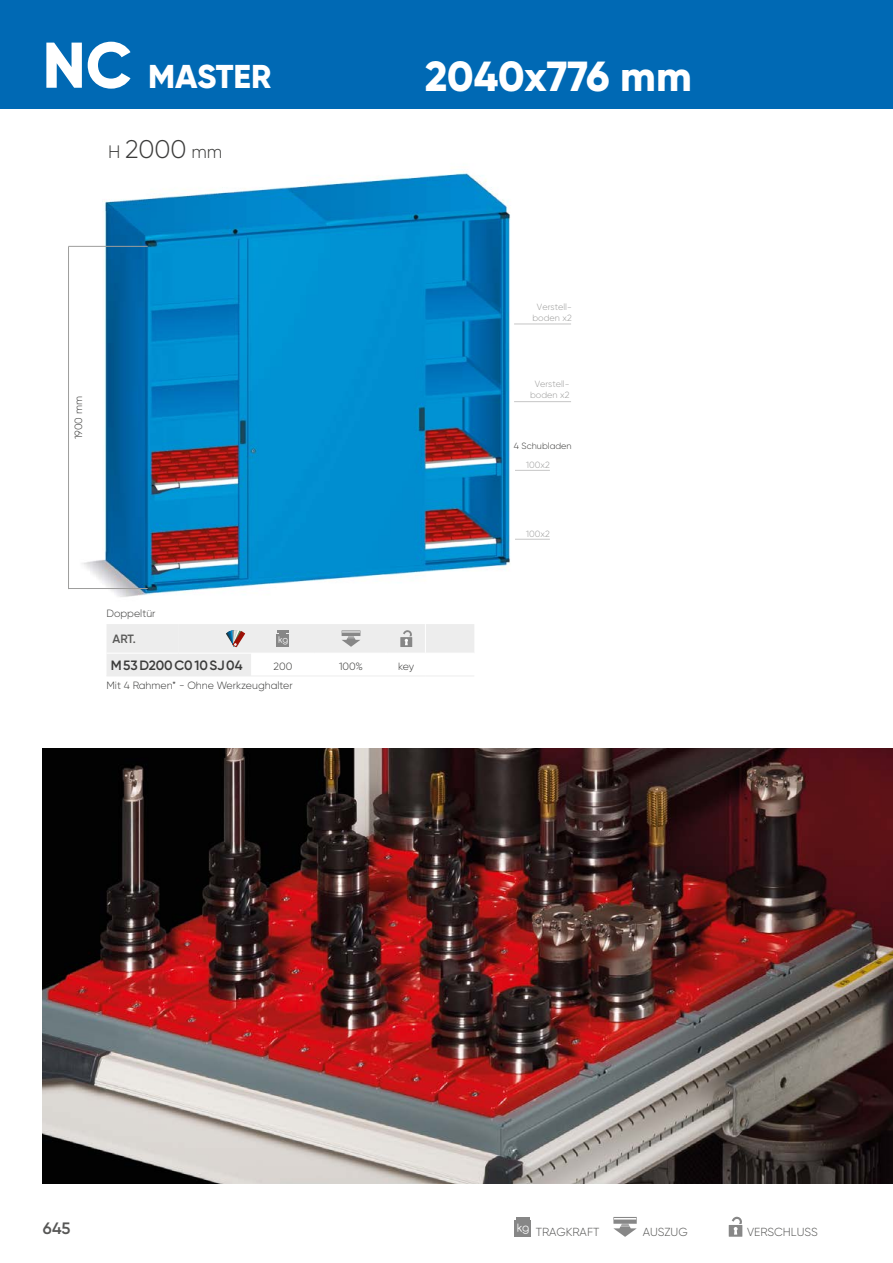
<style>
.page{position:relative;width:893px;height:1263px;background:#fff}
.page>*{position:absolute;margin:0;border:0;box-sizing:border-box;transform-origin:0 0}
.t1{font:800 42px "Gilroy";color:#fff}
.t2{font:800 33px "Gilroy";color:#fff}
.t3{font:300 25.5px "Gilroy";color:#3c3c3b}
.t4{font:600 16.5px "Gilroy";color:#575756}
.t5{font:600 13.5px "Gilroy";letter-spacing:-.005em;color:#3c3c3b}
.t6{font:600 12px "Gilroy";color:#575756}
.t7{font:300 11.7px "Gilroy";color:#575756}
.t8{font:10.8px "Rounded Elegance";color:#fff}
.t9{font:300 10.5px "Gilroy";color:#3c3c3b}
.t10{font:300 9px/10.5px "Gilroy";color:#9d9d9c;text-align:center}
.t11{font:300 9px "Gilroy";color:#3c3c3b}
.t12{font:8.7px "Rounded Elegance";color:#fff}
.s1{font-size:64.5px}
.s2{font-size:18px}
</style>
<div class="page">
<svg style="left:729px;top:1216px;width:13px;height:21px"></svg>
<div style="left:515px;top:1221px;width:16px;height:16px;background:#878787"></div>
<hr style="left:516px;top:1217px;width:14px;height:3px;background:#878787">
<svg style="left:613px;top:1217px;width:24px;height:20px"></svg>
<div style="left:0;top:0;width:893px;height:108px;background:#0069b4"></div>
<img style="left:80px;top:171px;width:484px;height:426px">
<hr style="left:251px;top:676px;width:64px;height:1px;background:#ededed">
<hr style="left:315px;top:676px;width:72px;height:1px;background:#ededed">
<hr style="left:387px;top:676px;width:38px;height:1px;background:#ededed">
<hr style="left:425px;top:676px;width:49px;height:1px;background:#ededed">
<hr style="left:106px;top:676px;width:73px;height:1px;background:#ededed">
<hr style="left:179px;top:676px;width:72px;height:1px;background:#ededed">
<svg style="left:106px;top:624px;width:368px;height:52px"></svg>
<hr style="left:515px;top:470px;width:35px;height:1px;background:#c6c6c6">
<hr style="left:515px;top:539px;width:35px;height:1px;background:#c6c6c6">
<hr style="left:68px;top:246px;width:80px;height:1px;background:#9d9d9c">
<hr style="left:69px;top:588px;width:79px;height:1px;background:#9d9d9c">
<hr style="left:68px;top:247px;width:1px;height:342px;background:#9d9d9c">
<img style="left:43px;top:748px;width:850px;height:435px">
<hr style="left:514px;top:401px;width:57px;height:1px;background:#c6c6c6">
<hr style="left:514px;top:324px;width:57px;height:1px;background:#c6c6c6">
<h2 class="t2" style="left:43px;top:55px;width:230px"><span class="s1">NC</span> MASTER</h2>
<h3 class="t3" style="left:108px;top:133px;width:116px"><span class="s2">H</span> 2000 <span class="s2">mm</span></h3>
<h1 class="t1" style="left:425px;top:50px;width:268px">2040x776 mm</h1>
<p class="t9" style="left:72px;top:439px;width:45px;rotate:-90deg">1900 mm</p>
<p class="t9" style="left:106px;top:607px;width:51px">Doppeltür</p>
<p class="t6" style="left:112px;top:632px;width:25px">ART.</p>
<p class="t12" style="left:278px;top:634px;width:12px">kg</p>
<p class="t5" style="left:111px;top:657px;width:133px">M 53 D200 C0 10 SJ 04</p>
<p class="t9" style="left:274px;top:659px;width:20px">200</p>
<p class="t9" style="left:339px;top:659px;width:26px">100%</p>
<p class="t9" style="left:398px;top:659px;width:17px">key</p>
<p class="t9" style="left:106px;top:679px;width:188px">Mit 4 Rahmen* - Ohne Werkzeughalter</p>
<p class="t10" style="left:532px;top:302px;width:41px">Verstell&shy;boden x2</p>
<p class="t10" style="left:530px;top:379px;width:41px">Verstell&shy;boden x2</p>
<p class="t11" style="left:514px;top:440px;width:59px">4 Schubladen</p>
<p class="t10" style="left:526px;top:460px;width:25px">100x2</p>
<p class="t10" style="left:526px;top:529px;width:25px">100x2</p>
<h3 class="t4" style="left:43px;top:1218px;width:29px">645</h3>
<p class="t8" style="left:517px;top:1221px;width:14px">kg</p>
<p class="t7" style="left:536px;top:1224px;width:65px">TRAGKRAFT</p>
<p class="t7" style="left:643px;top:1224px;width:47px">AUSZUG</p>
<p class="t7" style="left:747px;top:1224px;width:72px">VERSCHLUSS</p>
</div>
